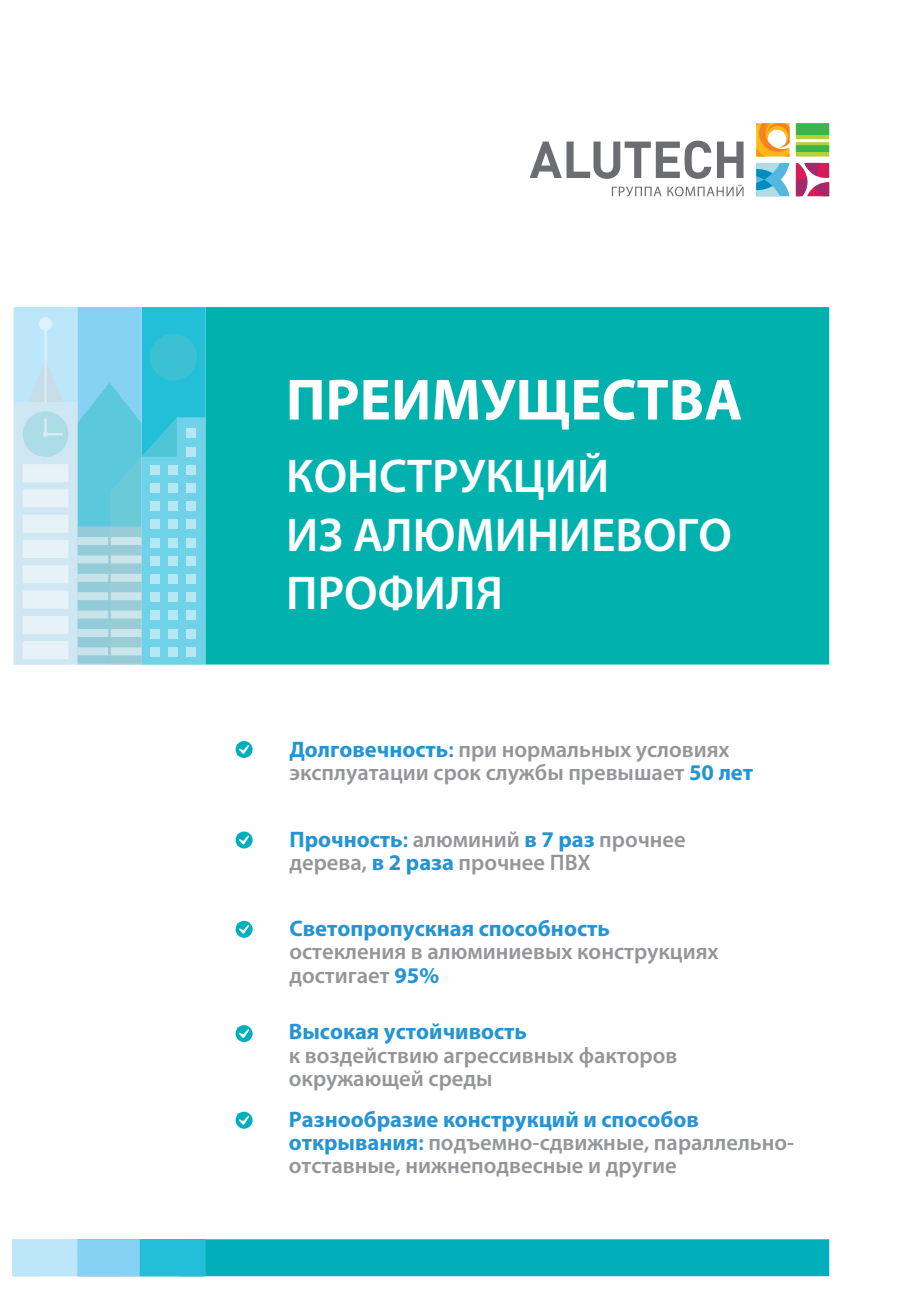
<style>
.page{position:relative;width:919px;height:1289px;background:#fff}
.page>*{position:absolute;margin:0;border:0;box-sizing:border-box;transform-origin:0 0}
.t1{font:700 58.65px "Myriad Pro";color:#fff}
.t2{font:600 47.55px/58.8px "Myriad Pro";color:#fff}
.t3{font:600 22.5px/23.4px "Myriad Pro";color:#939598}
.t4{font:700 22.5px "Myriad Pro";color:#2494d2}
.s1{font-weight:700;color:#2494d2}
.s2{color:#2494d2}
.s3{font-weight:700;color:#2793d1}
.s4{color:#2793d1}
</style>
<div class="page">
<div style="left:205px;top:307px;width:624px;height:357px;background:#00b1ae"></div>
<svg style="left:795px;top:163px;width:34px;height:33px"></svg>
<svg style="left:756px;top:163px;width:33px;height:33px"></svg>
<svg style="left:795px;top:123px;width:34px;height:34px"></svg>
<svg style="left:756px;top:123px;width:33px;height:34px"></svg>
<svg style="left:529px;top:141px;width:214px;height:38px"></svg>
<svg style="left:611px;top:187px;width:50px;height:9px"></svg>
<svg style="left:667px;top:185px;width:76px;height:11px"></svg>
<svg style="left:14px;top:307px;width:191px;height:357px;background:#92d7e8"></svg>
<div style="left:12px;top:1239px;width:64px;height:37px;background:#bce6fa"></div>
<svg style="left:76px;top:1239px;width:753px;height:37px;background:#10b3c1"></svg>
<div style="left:235px;top:741px;width:17px;height:17px;background:#00afbe;border-radius:50%"></div>
<svg style="left:239px;top:745px;width:10px;height:9px"></svg>
<div style="left:235px;top:831px;width:17px;height:17px;background:#00afbe;border-radius:50%"></div>
<svg style="left:239px;top:835px;width:10px;height:9px"></svg>
<svg style="left:235px;top:920px;width:17px;height:17px"></svg>
<svg style="left:239px;top:924px;width:10px;height:9px"></svg>
<div style="left:235px;top:1025px;width:17px;height:17px;background:#00afbe;border-radius:50%"></div>
<svg style="left:239px;top:1029px;width:10px;height:9px"></svg>
<svg style="left:235px;top:1111px;width:17px;height:17px"></svg>
<svg style="left:239px;top:1115px;width:10px;height:9px"></svg>
<h1 class="t1" style="left:286px;top:375px;width:458px">ПРЕИМУЩЕСТВА</h1>
<h2 class="t2" style="left:286px;top:450px;width:447px">КОНСТРУКЦИЙ<br>ИЗ АЛЮМИНИЕВОГО<br>ПРОФИЛЯ</h2>
<p class="t3" style="left:289px;top:739px;width:465px"><span class="s1">Долговечность</span><span class="s2">:</span> при нормальных условиях эксплуатации срок службы превышает <span class="s1">50 лет</span></p>
<p class="t3" style="left:289px;top:829px;width:398px"><span class="s1">Прочность</span><span class="s2">:</span> алюминий <span class="s3">в</span> <span class="s1">7 раз</span> прочнее дерева, <span class="s3">в</span> <span class="s1">2 раза</span> прочнее ПВХ</p>
<p class="t4" style="left:289px;top:919px;width:322px">Светопропускная способность</p>
<p class="t3" style="left:289px;top:941px;width:431px">остекления в алюминиевых конструкциях достигает <span class="s1">95%</span></p>
<p class="t4" style="left:289px;top:1022px;width:240px">Высокая устойчивость</p>
<p class="t3" style="left:289px;top:1045px;width:390px">к воздействию агрессивных факторов окружающей среды</p>
<p class="t3" style="left:289px;top:1109px;width:507px"><span class="s1">Разнообразие конструкций</span> <span class="s3">и способов открывания</span><span class="s4">:</span> подъемно-сдвижные, параллельно&shy;отставные, нижнеподвесные и другие</p>
</div>
